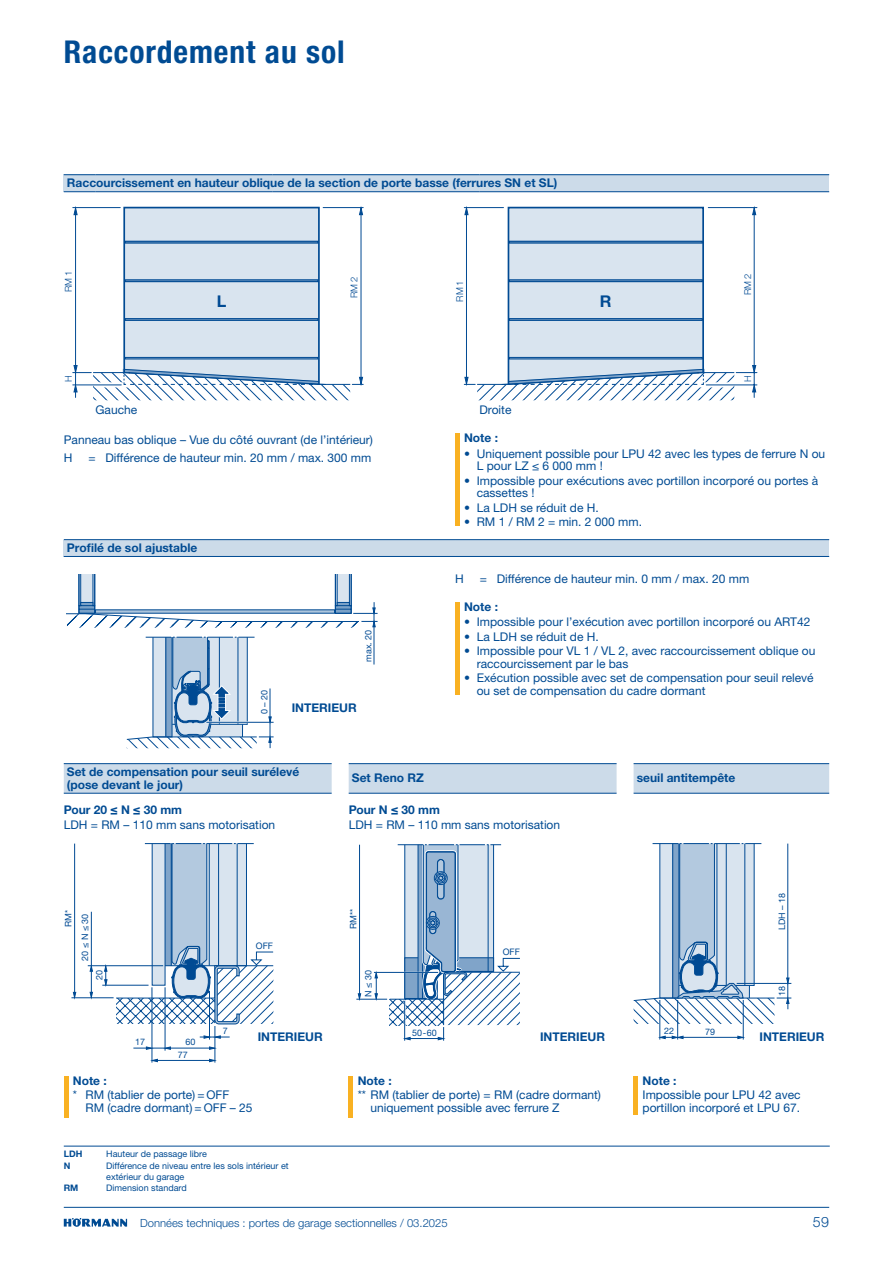
<style>
.page{position:relative;width:893px;height:1263px;background:#fff}
.page>*{position:absolute;margin:0;border:0;box-sizing:border-box;transform-origin:0 0}
.t1{font:700 condensed 31.5px "Hoermann Helvetica Neue";letter-spacing:.03em;color:#004b93}
.t2{font:700 16.2px "Hoermann Helvetica Neue";color:#004a93}
.t3{font:300 14.25px "Hoermann Helvetica Neue";color:#004b93}
.t4{font:12px/12.8px "Hoermann Helvetica Neue Rm";color:#004b93}
.t5{font:700 12px/12.8px "Hoermann Helvetica Neue";color:#004b93}
.t6{font:300 11.25px "Hoermann Helvetica Neue";color:#004b93}
.t7{font:300 9.45px "Hoermann Helvetica Neue";letter-spacing:.1em;color:#004a93}
.t8{font:9px/10.9px "Hoermann Helvetica Neue Rm";color:#004b93}
.t9{font:9px "Hoermann Helvetica Neue Rm";color:#004a93}
.t10{font:700 9px "Hoermann Helvetica Neue";color:#004b93}
</style>
<div class="page">
<hr style="left:64px;top:1207px;width:765px;height:1px;background:#004b93">
<svg style="left:64px;top:1218px;width:63px;height:9px"></svg>
<div style="left:64px;top:175px;width:765px;height:17px;background:#ccdbe9"></div>
<hr style="left:64px;top:174px;width:31px;height:1px;background:#004b93">
<hr style="left:95px;top:174px;width:178px;height:1px;background:#004b93">
<hr style="left:273px;top:174px;width:165px;height:1px;background:#004b93">
<svg style="left:438px;top:174px;width:41px;height:1px"></svg>
<hr style="left:479px;top:174px;width:350px;height:1px;background:#004b93">
<hr style="left:64px;top:191px;width:31px;height:1px;background:#004b93">
<hr style="left:95px;top:191px;width:178px;height:1px;background:#004b93">
<hr style="left:273px;top:191px;width:165px;height:1px;background:#004b93">
<svg style="left:438px;top:191px;width:41px;height:1px"></svg>
<hr style="left:479px;top:191px;width:350px;height:1px;background:#004b93">
<svg style="left:73px;top:207px;width:290px;height:193px"></svg>
<svg style="left:464px;top:207px;width:293px;height:193px"></svg>
<hr style="left:455px;top:433px;width:4px;height:93px;background:#f9b122">
<div style="left:64px;top:540px;width:765px;height:16px;background:#ccdbe9"></div>
<hr style="left:64px;top:556px;width:374px;height:1px;background:#004b93">
<svg style="left:438px;top:556px;width:17px;height:1px"></svg>
<hr style="left:455px;top:556px;width:374px;height:1px;background:#004b93">
<hr style="left:64px;top:539px;width:374px;height:1px;background:#004b93">
<svg style="left:438px;top:539px;width:17px;height:1px"></svg>
<hr style="left:455px;top:539px;width:374px;height:1px;background:#004b93">
<svg style="left:126px;top:636px;width:148px;height:112px"></svg>
<hr style="left:374px;top:625px;width:1px;height:39px;background:#004a93">
<svg style="left:67px;top:574px;width:311px;height:54px"></svg>
<hr style="left:455px;top:602px;width:4px;height:93px;background:#f9b122">
<svg style="left:64px;top:764px;width:765px;height:29px;background:#cbdae8"></svg>
<hr style="left:64px;top:763px;width:268px;height:1px;background:#004b93">
<hr style="left:349px;top:763px;width:268px;height:1px;background:#004b93">
<hr style="left:634px;top:763px;width:195px;height:1px;background:#004b93">
<hr style="left:64px;top:793px;width:268px;height:1px;background:#004b93">
<hr style="left:349px;top:793px;width:268px;height:1px;background:#004b93">
<hr style="left:634px;top:793px;width:195px;height:1px;background:#004b93">
<hr style="left:102px;top:985px;width:47px;height:1px;background:#004a93">
<svg style="left:104px;top:966px;width:4px;height:19px"></svg>
<hr style="left:71px;top:997px;width:43px;height:1px;background:#004a93">
<svg style="left:73px;top:991px;width:3px;height:7px"></svg>
<hr style="left:74px;top:843px;width:1px;height:151px;background:#004a93">
<hr style="left:165px;top:987px;width:1px;height:64px;background:#004a93">
<hr style="left:209px;top:991px;width:1px;height:48px;background:#004a93">
<hr style="left:152px;top:987px;width:1px;height:75px;background:#004a93">
<hr style="left:168px;top:1048px;width:43px;height:1px;background:#004a93">
<svg style="left:200px;top:1035px;width:30px;height:4px"></svg>
<hr style="left:215px;top:1026px;width:1px;height:36px;background:#004a93">
<svg style="left:209px;top:1046px;width:6px;height:4px"></svg>
<svg style="left:152px;top:1058px;width:6px;height:4px"></svg>
<hr style="left:155px;top:1060px;width:56px;height:1px;background:#004a93">
<svg style="left:209px;top:1058px;width:6px;height:4px"></svg>
<svg style="left:133px;top:1046px;width:38px;height:4px"></svg>
<svg style="left:89px;top:966px;width:4px;height:32px"></svg>
<hr style="left:88px;top:965px;width:75px;height:1px;background:#004a93">
<svg style="left:115px;top:843px;width:158px;height:182px"></svg>
<hr style="left:91px;top:912px;width:1px;height:54px;background:#004a93">
<hr style="left:356px;top:999px;width:31px;height:1px;background:#004a93">
<svg style="left:358px;top:993px;width:3px;height:7px"></svg>
<hr style="left:359px;top:845px;width:1px;height:150px;background:#004a93">
<svg style="left:374px;top:973px;width:4px;height:26px"></svg>
<hr style="left:374px;top:972px;width:64px;height:1px;background:#004a93">
<svg style="left:389px;top:844px;width:131px;height:197px"></svg>
<hr style="left:677px;top:1000px;width:1px;height:39px;background:#004a93">
<hr style="left:681px;top:1037px;width:58px;height:1px;background:#004a93">
<hr style="left:743px;top:1000px;width:1px;height:39px;background:#004a93">
<svg style="left:737px;top:1035px;width:7px;height:4px"></svg>
<hr style="left:660px;top:1000px;width:1px;height:39px;background:#004a93">
<svg style="left:659px;top:1035px;width:25px;height:4px"></svg>
<svg style="left:634px;top:843px;width:157px;height:181px"></svg>
<hr style="left:64px;top:1076px;width:4px;height:42px;background:#f9b122">
<hr style="left:349px;top:1076px;width:4px;height:42px;background:#f9b122">
<hr style="left:634px;top:1076px;width:4px;height:39px;background:#f9b122">
<hr style="left:64px;top:1146px;width:766px;height:1px;background:#004b93">
<h1 class="t1" style="left:64px;top:30px;width:283px">Raccordement au sol</h1>
<p class="t5" style="left:67px;top:176px;width:492px">Raccourcissement en hauteur oblique de la section de porte basse (ferrures SN et SL)</p>
<p class="t7" style="left:62px;top:292px;width:23px;rotate:-90deg">RM1</p>
<p class="t7" style="left:348px;top:298px;width:23px;rotate:-90deg">RM2</p>
<h2 class="t2" style="left:217px;top:289px;width:11px">L</h2>
<p class="t7" style="left:62px;top:382px;width:8px;rotate:-90deg">H</p>
<p class="t7" style="left:453px;top:302px;width:23px;rotate:-90deg">RM1</p>
<h2 class="t2" style="left:600px;top:289px;width:13px">R</h2>
<p class="t7" style="left:741px;top:295px;width:23px;rotate:-90deg">RM2</p>
<p class="t7" style="left:741px;top:382px;width:8px;rotate:-90deg">H</p>
<p class="t4" style="left:95px;top:403px;width:43px">Gauche</p>
<p class="t4" style="left:479px;top:403px;width:34px">Droite</p>
<p class="t4" style="left:64px;top:430px;width:311px;line-height:18.3px">Panneau bas oblique – Vue du côté ouvrant (de l’intérieur)<br>H</p>
<p class="t5" style="left:464px;top:430px;width:36px">Note :</p>
<p class="t4" style="left:477px;top:446px;width:350px;text-indent:-13px">• Uniquement possible pour LPU 42 avec les types de ferrure N ou<br>L pour LZ ≤ 6 000 mm !</p>
<p class="t4" style="left:477px;top:473px;width:343px;text-indent:-13px">• Impossible pour exécutions avec portillon incorporé ou portes à cassettes !</p>
<p class="t4" style="left:464px;top:500px;width:136px">• La LDH se réduit de H.</p>
<p class="t4" style="left:464px;top:514px;width:180px">• RM 1 / RM 2 = min. 2 000 mm.</p>
<p class="t4" style="left:88px;top:451px;width:284px">= Différence de hauteur min. 20 mm / max. 300 mm</p>
<p class="t5" style="left:67px;top:540px;width:132px">Profilé de sol ajustable</p>
<p class="t9" style="left:258px;top:714px;width:26px;rotate:-90deg">0 – 20</p>
<p class="t9" style="left:362px;top:662px;width:34px;rotate:-90deg">max. 20</p>
<p class="t5" style="left:292px;top:701px;width:67px">INTERIEUR</p>
<p class="t4" style="left:455px;top:572px;width:10px">H</p>
<p class="t4" style="left:480px;top:572px;width:271px">= Différence de hauteur min. 0 mm / max. 20 mm</p>
<p class="t5" style="left:464px;top:599px;width:36px">Note :</p>
<p class="t4" style="left:464px;top:615px;width:348px">• Impossible pour l’exécution avec portillon incorporé ou ART42</p>
<p class="t4" style="left:464px;top:629px;width:136px">• La LDH se réduit de H.</p>
<p class="t4" style="left:477px;top:643px;width:340px;text-indent:-13px">• Impossible pour VL 1 / VL 2, avec raccourcissement oblique ou raccourcissement par le bas</p>
<p class="t4" style="left:477px;top:670px;width:338px;text-indent:-13px">• Exécution possible avec set de compensation pour seuil relevé ou set de compensation du cadre dormant</p>
<p class="t5" style="left:67px;top:764px;width:234px">Set de compensation pour seuil surélevé (pose devant le jour)</p>
<p class="t5" style="left:352px;top:771px;width:74px">Set Reno RZ</p>
<p class="t5" style="left:637px;top:771px;width:100px">seuil antitempête</p>
<p class="t5" style="left:64px;top:802px;width:120px">Pour 20 ≤ N ≤ 30 mm</p>
<p class="t4" style="left:64px;top:817px;width:213px">LDH = RM – 110 mm sans motorisation</p>
<p class="t5" style="left:349px;top:802px;width:93px">Pour N ≤ 30 mm</p>
<p class="t4" style="left:349px;top:817px;width:213px">LDH = RM – 110 mm sans motorisation</p>
<p class="t9" style="left:62px;top:927px;width:19px;rotate:-90deg">RM*</p>
<p class="t9" style="left:79px;top:961px;width:49px;rotate:-90deg">20 ≤ N ≤ 30</p>
<p class="t9" style="left:93px;top:980px;width:11px;rotate:-90deg">20</p>
<p class="t9" style="left:256px;top:939px;width:19px">OFF</p>
<p class="t9" style="left:347px;top:929px;width:22px;rotate:-90deg">RM**</p>
<p class="t9" style="left:362px;top:997px;width:28px;rotate:-90deg">N ≤ 30</p>
<p class="t9" style="left:503px;top:946px;width:19px">OFF</p>
<p class="t9" style="left:776px;top:930px;width:39px;rotate:-90deg">LDH – 18</p>
<p class="t9" style="left:776px;top:996px;width:11px;rotate:-90deg">18</p>
<p class="t9" style="left:135px;top:1035px;width:11px">17</p>
<p class="t9" style="left:185px;top:1035px;width:11px">60</p>
<p class="t9" style="left:178px;top:1048px;width:11px">77</p>
<p class="t9" style="left:223px;top:1024px;width:6px">7</p>
<p class="t9" style="left:664px;top:1025px;width:11px">22</p>
<p class="t9" style="left:705px;top:1025px;width:11px">79</p>
<p class="t9" style="left:412px;top:1026px;width:26px">50-60</p>
<p class="t5" style="left:258px;top:1029px;width:67px">INTERIEUR</p>
<p class="t5" style="left:540px;top:1029px;width:67px">INTERIEUR</p>
<p class="t5" style="left:759px;top:1029px;width:67px">INTERIEUR</p>
<p class="t5" style="left:73px;top:1073px;width:36px">Note :</p>
<p class="t4" style="left:86px;top:1088px;width:169px;text-indent:-13px">* RM (tablier de porte) = OFF<br>RM (cadre dormant) = OFF – 25</p>
<p class="t10" style="left:64px;top:1147px;width:20px">LDH</p>
<p class="t8" style="left:106px;top:1148px;width:102px">Hauteur de passage libre</p>
<p class="t10" style="left:64px;top:1159px;width:8px">N</p>
<p class="t8" style="left:106px;top:1159px;width:184px">Différence de niveau entre les sols intérieur et extérieur du garage</p>
<p class="t10" style="left:64px;top:1182px;width:16px">RM</p>
<p class="t8" style="left:106px;top:1182px;width:82px">Dimension standard</p>
<p class="t5" style="left:358px;top:1073px;width:36px">Note :</p>
<p class="t4" style="left:370px;top:1088px;width:232px;text-indent:-13px">** RM (tablier de porte) = RM (cadre dormant) uniquement possible avec ferrure Z</p>
<p class="t5" style="left:643px;top:1073px;width:36px">Note :</p>
<p class="t4" style="left:643px;top:1088px;width:160px">Impossible pour LPU 42 avec portillon incorporé et LPU 67.</p>
<p class="t6" style="left:140px;top:1215px;width:309px">Données techniques : portes de garage sectionnelles / 03.2025</p>
<p class="t3" style="left:813px;top:1212px;width:18px">59</p>
</div>
